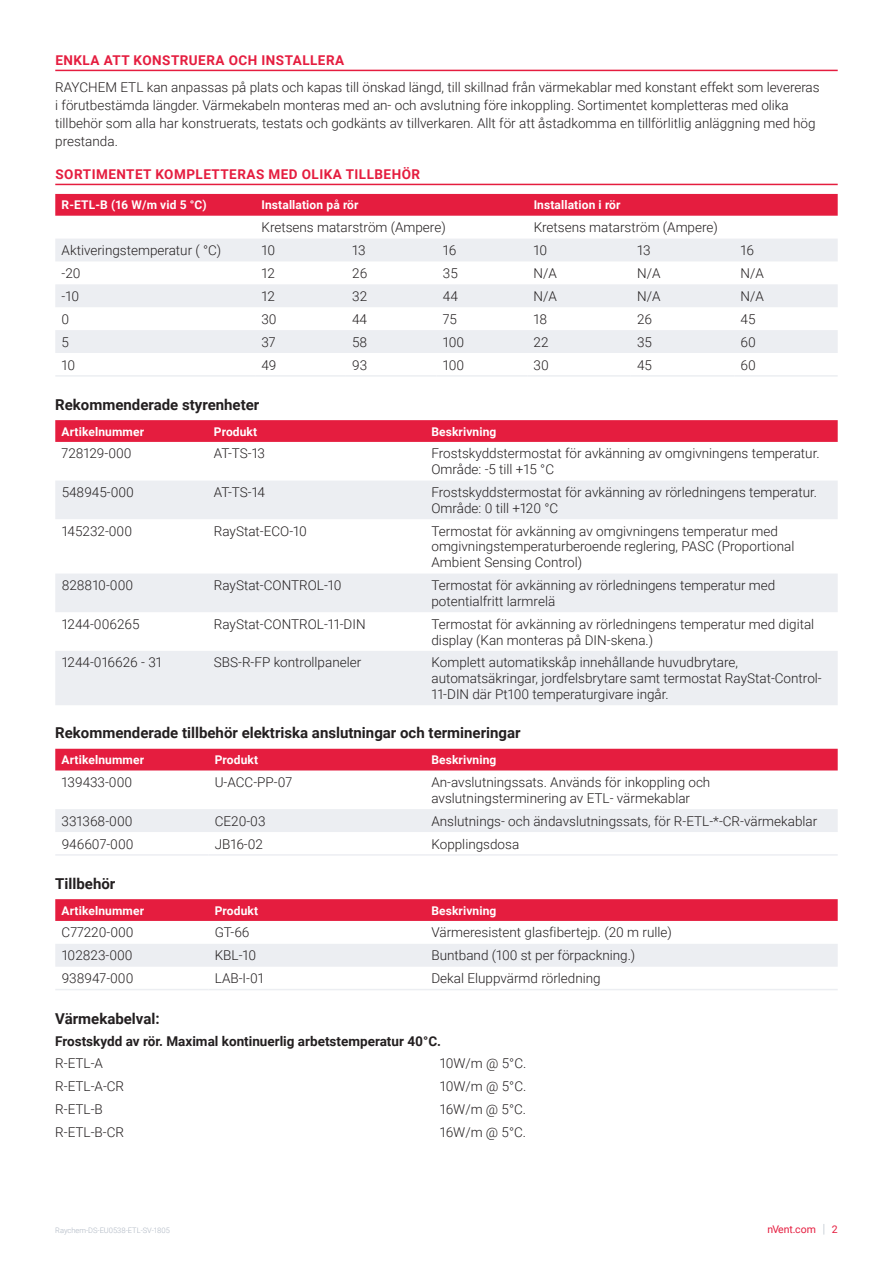
<style>
.page{position:relative;width:893px;height:1263px;background:#fff}
.page>*{position:absolute;margin:0;border:0;box-sizing:border-box;transform-origin:0 0}
.t1{font:700 15px "Roboto";color:#231f20}
.t2{font:300 13.5px/15.8px "Roboto";color:#231f20}
.t3{font:700 13.5px "Roboto";letter-spacing:.035em;color:#e51d3f}
.t4{font:700 13.5px "Roboto";color:#231f20}
.t5{font:700 12px "Roboto";letter-spacing:.01em;color:#fff}
.t6{font:10.5px "Roboto";color:#e51d3f}
.t7{font:300 7.5px "Roboto";color:#acb5c1}
.s1{font-weight:300;font-size:12.6px;color:#acb5c1}
</style>
<div class="page">
<hr style="left:55px;top:70px;width:783px;height:1px;background:#e51d3f">
<hr style="left:55px;top:184px;width:783px;height:1px;background:#e51d3f">
<div style="left:55px;top:194px;width:783px;height:22px;background:#e51d3f"></div>
<svg style="left:55px;top:239px;width:783px;height:114px;fill:#eceef2"></svg>
<hr style="left:55px;top:375px;width:200px;height:2px;background:#eceef2">
<hr style="left:255px;top:375px;width:91px;height:2px;background:#eceef2">
<hr style="left:346px;top:375px;width:91px;height:2px;background:#eceef2">
<hr style="left:437px;top:375px;width:90px;height:2px;background:#eceef2">
<hr style="left:527px;top:375px;width:104px;height:2px;background:#eceef2">
<hr style="left:631px;top:375px;width:103px;height:2px;background:#eceef2">
<hr style="left:734px;top:375px;width:104px;height:2px;background:#eceef2">
<svg style="left:55px;top:420px;width:783px;height:22px;background:#e51f41"></svg>
<svg style="left:55px;top:481px;width:783px;height:224px;fill:#eceef2"></svg>
<div style="left:55px;top:749px;width:783px;height:21px;background:#e51d3f"></div>
<div style="left:55px;top:809px;width:783px;height:23px;background:#eceef2"></div>
<hr style="left:55px;top:854px;width:153px;height:2px;background:#eceef2">
<hr style="left:208px;top:854px;width:217px;height:2px;background:#eceef2">
<hr style="left:425px;top:854px;width:413px;height:2px;background:#eceef2">
<svg style="left:55px;top:899px;width:783px;height:22px;background:#e51f41"></svg>
<div style="left:55px;top:944px;width:783px;height:23px;background:#eceef2"></div>
<hr style="left:55px;top:989px;width:153px;height:1px;background:#eceef2">
<hr style="left:208px;top:989px;width:217px;height:1px;background:#eceef2">
<hr style="left:425px;top:989px;width:413px;height:1px;background:#eceef2">
<p class="t3" style="left:56px;top:51px;width:290px">ENKLA ATT KONSTRUERA OCH INSTALLERA</p>
<p class="t2" style="left:55px;top:78px;width:766px;line-height:18px">RAYCHEM ETL kan anpassas på plats och kapas till önskad längd, till skillnad från värmekablar med konstant effekt som levereras i förutbestämda längder. Värmekabeln monteras med an- och avslutning före inkoppling. Sortimentet kompletteras med olika tillbehör som alla har konstruerats, testats och godkänts av tillverkaren. Allt för att åstadkomma en tillförlitlig anläggning med hög prestanda.</p>
<p class="t3" style="left:56px;top:165px;width:366px">SORTIMENTET KOMPLETTERAS MED OLIKA TILLBEHÖR</p>
<p class="t5" style="left:62px;top:197px;width:147px">R-ETL-B (16 W/m vid 5 °C)</p>
<p class="t5" style="left:262px;top:197px;width:99px">Installation på rör</p>
<p class="t5" style="left:534px;top:197px;width:88px">Installation i rör</p>
<p class="t2" style="left:261px;top:219px;width:186px">Kretsens matarström (Ampere)</p>
<p class="t2" style="left:534px;top:219px;width:186px">Kretsens matarström (Ampere)</p>
<p class="t2" style="left:62px;top:242px;width:161px">Aktiveringstemperatur ( °C)</p>
<p class="t2" style="left:261px;top:242px;width:15px">10</p>
<p class="t2" style="left:352px;top:242px;width:15px">13</p>
<p class="t2" style="left:443px;top:242px;width:15px">16</p>
<p class="t2" style="left:534px;top:242px;width:15px">10</p>
<p class="t2" style="left:637px;top:242px;width:15px">13</p>
<p class="t2" style="left:741px;top:242px;width:15px">16</p>
<p class="t2" style="left:62px;top:265px;width:21px">-20</p>
<p class="t2" style="left:261px;top:265px;width:15px">12</p>
<p class="t2" style="left:352px;top:265px;width:17px">26</p>
<p class="t2" style="left:443px;top:265px;width:16px">35</p>
<p class="t2" style="left:534px;top:265px;width:25px">N/A</p>
<p class="t2" style="left:637px;top:265px;width:25px">N/A</p>
<p class="t2" style="left:741px;top:265px;width:25px">N/A</p>
<p class="t2" style="left:62px;top:288px;width:19px">-10</p>
<p class="t2" style="left:261px;top:288px;width:15px">12</p>
<p class="t2" style="left:352px;top:288px;width:16px">32</p>
<p class="t2" style="left:443px;top:288px;width:16px">44</p>
<p class="t2" style="left:534px;top:288px;width:25px">N/A</p>
<p class="t2" style="left:637px;top:288px;width:25px">N/A</p>
<p class="t2" style="left:741px;top:288px;width:25px">N/A</p>
<p class="t2" style="left:62px;top:311px;width:9px">0</p>
<p class="t2" style="left:261px;top:311px;width:17px">30</p>
<p class="t2" style="left:352px;top:311px;width:16px">44</p>
<p class="t2" style="left:443px;top:311px;width:16px">75</p>
<p class="t2" style="left:534px;top:311px;width:15px">18</p>
<p class="t2" style="left:637px;top:311px;width:17px">26</p>
<p class="t2" style="left:740px;top:311px;width:16px">45</p>
<p class="t2" style="left:62px;top:333px;width:9px">5</p>
<p class="t2" style="left:261px;top:333px;width:16px">37</p>
<p class="t2" style="left:352px;top:333px;width:17px">58</p>
<p class="t2" style="left:443px;top:333px;width:23px">100</p>
<p class="t2" style="left:534px;top:333px;width:16px">22</p>
<p class="t2" style="left:637px;top:333px;width:16px">35</p>
<p class="t2" style="left:740px;top:333px;width:17px">60</p>
<p class="t2" style="left:62px;top:356px;width:15px">10</p>
<p class="t2" style="left:261px;top:356px;width:17px">49</p>
<p class="t2" style="left:352px;top:356px;width:17px">93</p>
<p class="t2" style="left:443px;top:356px;width:23px">100</p>
<p class="t2" style="left:534px;top:356px;width:17px">30</p>
<p class="t2" style="left:637px;top:356px;width:16px">45</p>
<p class="t2" style="left:740px;top:356px;width:17px">60</p>
<p class="t1" style="left:55px;top:394px;width:206px">Rekommenderade styrenheter</p>
<p class="t5" style="left:62px;top:423px;width:84px">Artikelnummer</p>
<p class="t5" style="left:214px;top:423px;width:45px">Produkt</p>
<p class="t5" style="left:431px;top:423px;width:67px">Beskrivning</p>
<p class="t2" style="left:62px;top:445px;width:72px">728129-000</p>
<p class="t2" style="left:214px;top:445px;width:53px">AT-TS-13</p>
<p class="t2" style="left:431px;top:445px;width:390px">Frostskyddstermostat för avkänning av omgivningens temperatur.<br>Område: -5 till +15 °C</p>
<p class="t2" style="left:62px;top:484px;width:74px">548945-000</p>
<p class="t2" style="left:214px;top:484px;width:53px">AT-TS-14</p>
<p class="t2" style="left:431px;top:484px;width:387px">Frostskyddstermostat för avkänning av rörledningens temperatur.<br>Område: 0 till +120 °C</p>
<p class="t2" style="left:62px;top:522px;width:72px">145232-000</p>
<p class="t2" style="left:214px;top:522px;width:94px">RayStat-ECO-10</p>
<p class="t2" style="left:431px;top:522px;width:365px">Termostat för avkänning av omgivningens temperatur med omgivningstemperaturberoende reglering, PASC (Proportional<br>Ambient Sensing Control)</p>
<p class="t2" style="left:62px;top:577px;width:73px">828810-000</p>
<p class="t2" style="left:214px;top:577px;width:129px">RayStat-CONTROL-10</p>
<p class="t2" style="left:431px;top:577px;width:345px">Termostat för avkänning av rörledningens temperatur med potentialfritt larmrelä</p>
<p class="t2" style="left:62px;top:615px;width:79px">1244-006265</p>
<p class="t2" style="left:214px;top:615px;width:153px">RayStat-CONTROL-11-DIN</p>
<p class="t2" style="left:431px;top:615px;width:384px">Termostat för avkänning av rörledningens temperatur med digital display (Kan monteras på DIN-skena.)</p>
<p class="t2" style="left:62px;top:654px;width:102px">1244-016626 - 31</p>
<p class="t2" style="left:214px;top:654px;width:149px">SBS-R-FP kontrollpaneler</p>
<p class="t2" style="left:431px;top:654px;width:392px">Komplett automatikskåp innehållande huvudbrytare, automatsäkringar, jordfelsbrytare samt termostat RayStat-Control-<br>11-DIN där Pt100 temperaturgivare ingår.</p>
<p class="t1" style="left:55px;top:723px;width:467px">Rekommenderade tillbehör elektriska anslutningar och termineringar</p>
<p class="t5" style="left:62px;top:751px;width:84px">Artikelnummer</p>
<p class="t5" style="left:215px;top:751px;width:45px">Produkt</p>
<p class="t5" style="left:431px;top:751px;width:67px">Beskrivning</p>
<p class="t2" style="left:62px;top:774px;width:72px">139433-000</p>
<p class="t2" style="left:215px;top:774px;width:79px">U-ACC-PP-07</p>
<p class="t2" style="left:431px;top:774px;width:280px">An-avslutningssats. Används för inkoppling och avslutningsterminering av ETL- värmekablar</p>
<p class="t2" style="left:62px;top:812px;width:72px">331368-000</p>
<p class="t2" style="left:215px;top:812px;width:52px">CE20-03</p>
<p class="t2" style="left:431px;top:812px;width:387px">Anslutnings- och ändavslutningssats, för R-ETL-*-CR-värmekablar</p>
<p class="t2" style="left:62px;top:835px;width:73px">946607-000</p>
<p class="t2" style="left:215px;top:835px;width:50px">JB16-02</p>
<p class="t2" style="left:431px;top:835px;width:89px">Kopplingsdosa</p>
<p class="t1" style="left:55px;top:873px;width:62px">Tillbehör</p>
<p class="t5" style="left:62px;top:902px;width:84px">Artikelnummer</p>
<p class="t5" style="left:215px;top:902px;width:45px">Produkt</p>
<p class="t5" style="left:431px;top:902px;width:67px">Beskrivning</p>
<p class="t2" style="left:62px;top:924px;width:73px">C77220-000</p>
<p class="t2" style="left:215px;top:924px;width:36px">GT-66</p>
<p class="t2" style="left:431px;top:924px;width:242px">Värmeresistent glasfibertejp. (20 m rulle)</p>
<p class="t2" style="left:62px;top:947px;width:72px">102823-000</p>
<p class="t2" style="left:215px;top:947px;width:43px">KBL-10</p>
<p class="t2" style="left:431px;top:947px;width:205px">Buntband (100 st per förpackning.)</p>
<p class="t2" style="left:62px;top:970px;width:73px">938947-000</p>
<p class="t2" style="left:215px;top:970px;width:50px">LAB-I-01</p>
<p class="t2" style="left:431px;top:970px;width:171px">Dekal Eluppvärmd rörledning</p>
<p class="t1" style="left:55px;top:1008px;width:106px">Värmekabelval:</p>
<p class="t4" style="left:55px;top:1031px;width:387px">Frostskydd av rör. Maximal kontinuerlig arbetstemperatur 40°C.</p>
<p class="t2" style="left:55px;top:1055px;width:49px">R-ETL-A</p>
<p class="t2" style="left:440px;top:1055px;width:88px">10W/m @ 5°C.</p>
<p class="t2" style="left:55px;top:1078px;width:70px">R-ETL-A-CR</p>
<p class="t2" style="left:440px;top:1078px;width:88px">10W/m @ 5°C.</p>
<p class="t2" style="left:55px;top:1101px;width:49px">R-ETL-B</p>
<p class="t2" style="left:440px;top:1101px;width:88px">16W/m @ 5°C.</p>
<p class="t2" style="left:55px;top:1124px;width:70px">R-ETL-B-CR</p>
<p class="t2" style="left:440px;top:1124px;width:88px">16W/m @ 5°C.</p>
<p class="t7" style="left:55px;top:1225px;width:116px">Raychem-DS-EU0538-ETL-SV-1805</p>
<p class="t6" style="left:767px;top:1222px;width:72px">nVent.com <span class="s1">|</span> 2</p>
</div>
